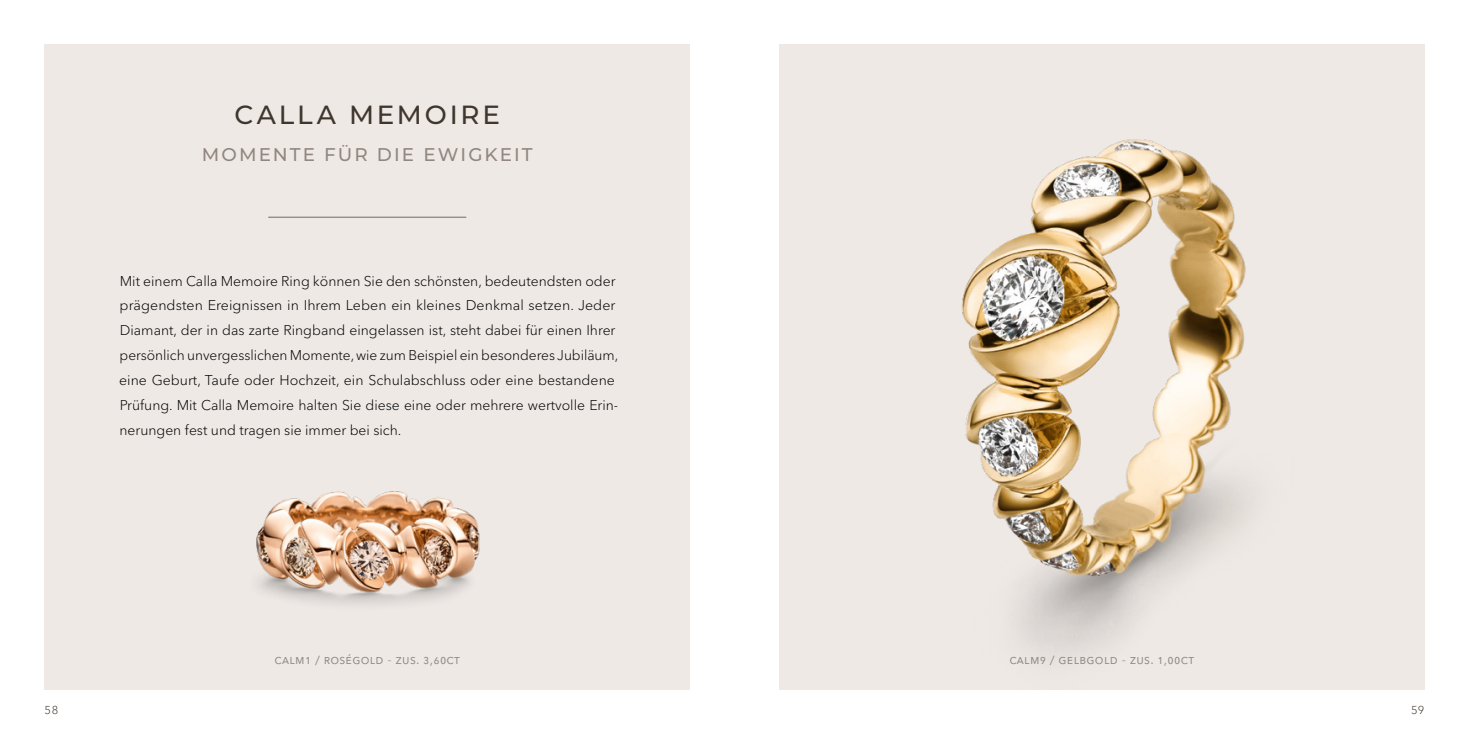
<style>
.page{position:relative;width:1469px;height:735px;background:#fff}
.page>*{position:absolute;margin:0;border:0;box-sizing:border-box;transform-origin:0 0}
.HL{font:500 26.25px "Montserrat";letter-spacing:.11em;color:#3f362e}
.SL_1{font:500 18.38px "Montserrat";letter-spacing:.115em;color:#918780}
.Lesetext_NEU{font:300 14px/24.8px "Avenir Next LT Pro";color:#000}
.Produktbeschreibung_mittig{font:13.12px "Avenir Next";letter-spacing:.02em;color:#918780}
.t1{font:300 11.38px "Avenir Next LT Pro";color:#3f362e}
</style>
<div class="page">
<div style="left:45px;top:45px;width:645px;height:645px;background:#eee9e5"></div>
<img style="left:266px;top:533px;width:214px;height:72px">
<img style="left:256px;top:491px;width:223px;height:100px">
<img style="left:961px;top:140px;width:286px;height:436px">
<hr style="left:269px;top:216px;width:197px;height:2px;background:#918780">
<p class="HL" style="left:234px;top:96px;width:267px">CALLA MEMOIRE</p>
<p class="SL_1" style="left:202px;top:142px;width:332px">MOMENTE FÜR DIE EWIGKEIT</p>
<p class="Lesetext_NEU" style="left:119px;top:268px;width:500px">Mit einem Calla Memoire Ring können Sie den schönsten, bedeutendsten oder prägendsten Ereignissen in Ihrem Leben ein kleines Denkmal setzen. Jeder Diamant, der in das zarte Ringband eingelassen ist, steht dabei für einen Ihrer persönlich unvergesslichen Momente, wie zum Beispiel ein besonderes Jubiläum, eine Geburt, Taufe oder Hochzeit, ein Schulabschluss oder eine bestandene Prüfung. Mit Calla Memoire halten Sie diese eine oder mehrere wertvolle Erin&shy;nerungen fest und tragen sie immer bei sich.</p>
<p class="Produktbeschreibung_mittig" style="left:274px;top:648px;width:187px">calm1 / roségold - zus. 3,60ct</p>
<p class="Produktbeschreibung_mittig" style="left:1009px;top:648px;width:186px">calm9 / gelbgold - zus. 1,00ct</p>
<p class="t1" style="left:45px;top:702px;width:15px">58</p>
<p class="t1" style="left:1410px;top:702px;width:15px">59</p>
</div>
